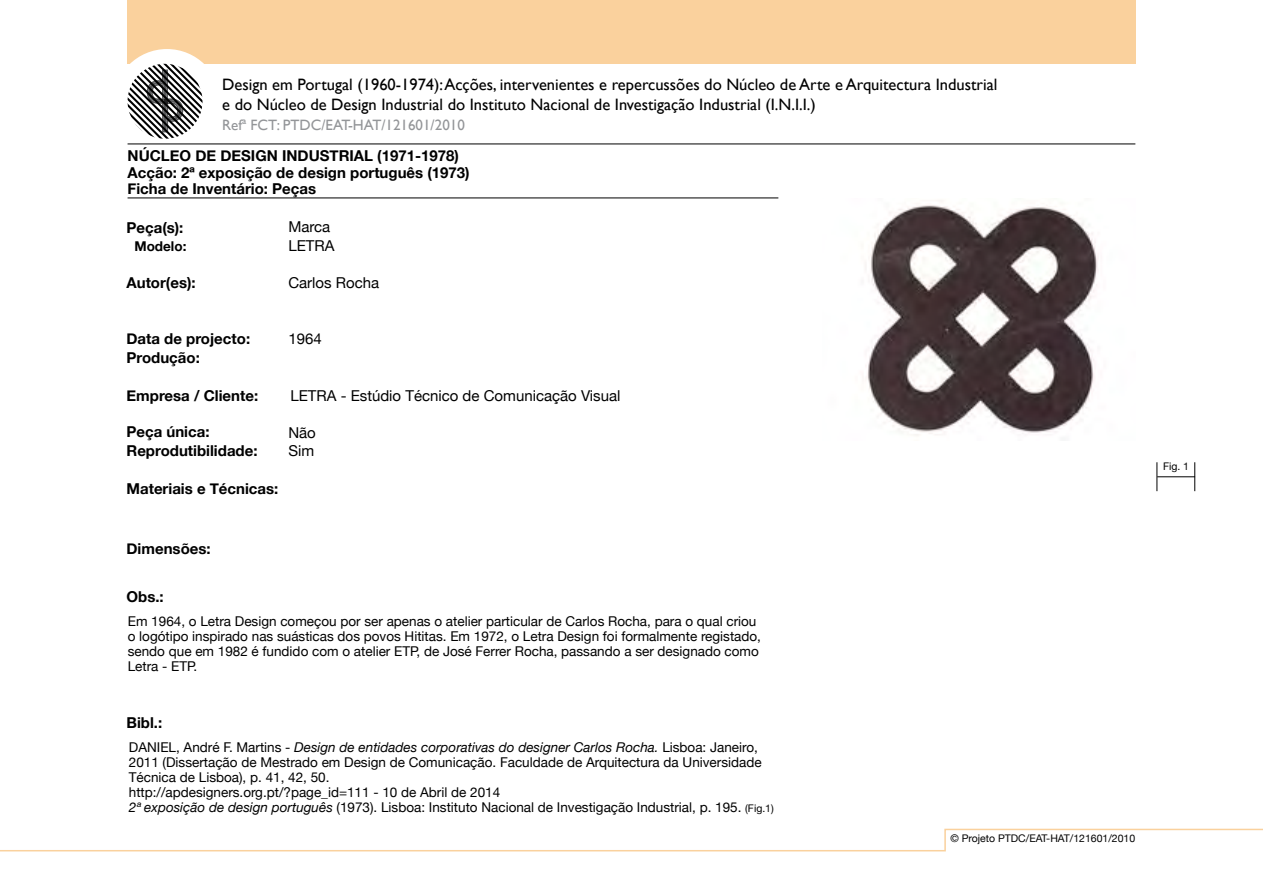
<style>
.page{position:relative;width:1263px;height:893px;background:#fff}
.page>*{position:absolute;margin:0;border:0;box-sizing:border-box;transform-origin:0 0}
.t1{font:16.5px/19.8px "Gill Sans";color:#000}
.t2{font:700 15px/16.5px "Helvetica Neue";color:#000}
.t3{font:15px "Helvetica Neue";color:#000}
.t4{font:15px "Gill Sans";color:#939598}
.t5{font:13.5px/15px "Helvetica Neue";color:#000}
.t6{font:700 13.5px "Helvetica Neue";color:#000}
.t7{font:10.5px "Helvetica Neue";color:#000}
.s1{font-style:italic}
.s2{font-size:10.5px}
</style>
<div class="page">
<svg style="left:0;top:828px;width:1263px;height:24px"></svg>
<div style="left:128px;top:0;width:1008px;height:64px;background:#fad19d"></div>
<img style="left:865px;top:200px;width:233px;height:236px">
<svg style="left:1157px;top:462px;width:1px;height:29px"></svg>
<svg style="left:1194px;top:462px;width:1px;height:29px"></svg>
<hr style="left:1157px;top:476px;width:38px;height:1px;background:#000">
<hr style="left:128px;top:144px;width:1007px;height:1px;background:#000">
<svg style="left:127px;top:42px;width:77px;height:97px"></svg>
<hr style="left:128px;top:198px;width:650px;height:1px;background:#000">
<p class="t1" style="left:222px;top:75px;width:777px">Design em Portugal (1960-1974): Acções, intervenientes e repercussões do Núcleo de Arte e Arquitectura Industrial e do Núcleo de Design Industrial do Instituto Nacional de Investigação Industrial (I.N.I.I.)</p>
<p class="t4" style="left:222px;top:116px;width:244px">Refª FCT: PTDC/EAT-HAT/121601/2010</p>
<p class="t2" style="left:128px;top:147px;width:344px">NÚCLEO DE DESIGN INDUSTRIAL (1971-1978)<br>Acção: 2ª exposição de design português (1973)<br>Ficha de Inventário: Peças</p>
<p class="t2" style="left:127px;top:218px;width:58px">Peça(s):</p>
<p class="t6" style="left:134px;top:234px;width:53px">Modelo:</p>
<p class="t2" style="left:127px;top:274px;width:71px">Autor(es):</p>
<p class="t3" style="left:288px;top:214px;width:43px">Marca</p>
<p class="t3" style="left:288px;top:233px;width:48px">LETRA</p>
<p class="t3" style="left:288px;top:270px;width:92px">Carlos Rocha</p>
<p class="t2" style="left:127px;top:328px;width:125px;line-height:19.5px">Data de projecto:<br>Produção:</p>
<p class="t2" style="left:127px;top:386px;width:133px">Empresa / Cliente:</p>
<p class="t2" style="left:127px;top:421px;width:133px;line-height:19.5px">Peça única:<br>Reprodutibilidade:</p>
<p class="t2" style="left:127px;top:479px;width:153px">Materiais e Técnicas:</p>
<p class="t3" style="left:288px;top:326px;width:35px">1964</p>
<p class="t3" style="left:290px;top:383px;width:332px">LETRA - Estúdio Técnico de Comunicação Visual</p>
<p class="t3" style="left:288px;top:419px;width:29px">Não</p>
<p class="t3" style="left:288px;top:438px;width:27px">Sim</p>
<p class="t2" style="left:127px;top:539px;width:86px">Dimensões:</p>
<p class="t2" style="left:127px;top:587px;width:39px">Obs.:</p>
<p class="t5" style="left:128px;top:613px;width:635px">Em 1964, o Letra Design começou por ser apenas o atelier particular de Carlos Rocha, para o qual criou o logótipo inspirado nas suásticas dos povos Hititas. Em 1972, o Letra Design foi formalmente registado, sendo que em 1982 é fundido com o atelier ETP, de José Ferrer Rocha, passando a ser designado como Letra - ETP.</p>
<p class="t2" style="left:127px;top:713px;width:37px">Bibl.:</p>
<p class="t5" style="left:129px;top:739px;width:646px">DANIEL, André F. Martins - <span class="s1">Design de entidades corporativas do designer Carlos Rocha.</span> Lisboa: Janeiro, 2011 (Dissertação de Mestrado em Design de Comunicação. Faculdade de Arquitectura da Universidade Técnica de Lisboa), p. 41, 42, 50.<br>http://apdesigners.org.pt/?page_id=111 - 10 de Abril de 2014<br><span class="s1">2ª exposição de design português</span> (1973). Lisboa: Instituto Nacional de Investigação Industrial, p. 195. <span class="s2">(Fig.1)</span></p>
<p class="t7" style="left:950px;top:830px;width:186px">© Projeto PTDC/EAT-HAT/121601/2010</p>
<p class="t7" style="left:1163px;top:457px;width:28px">Fig. 1</p>
</div>
